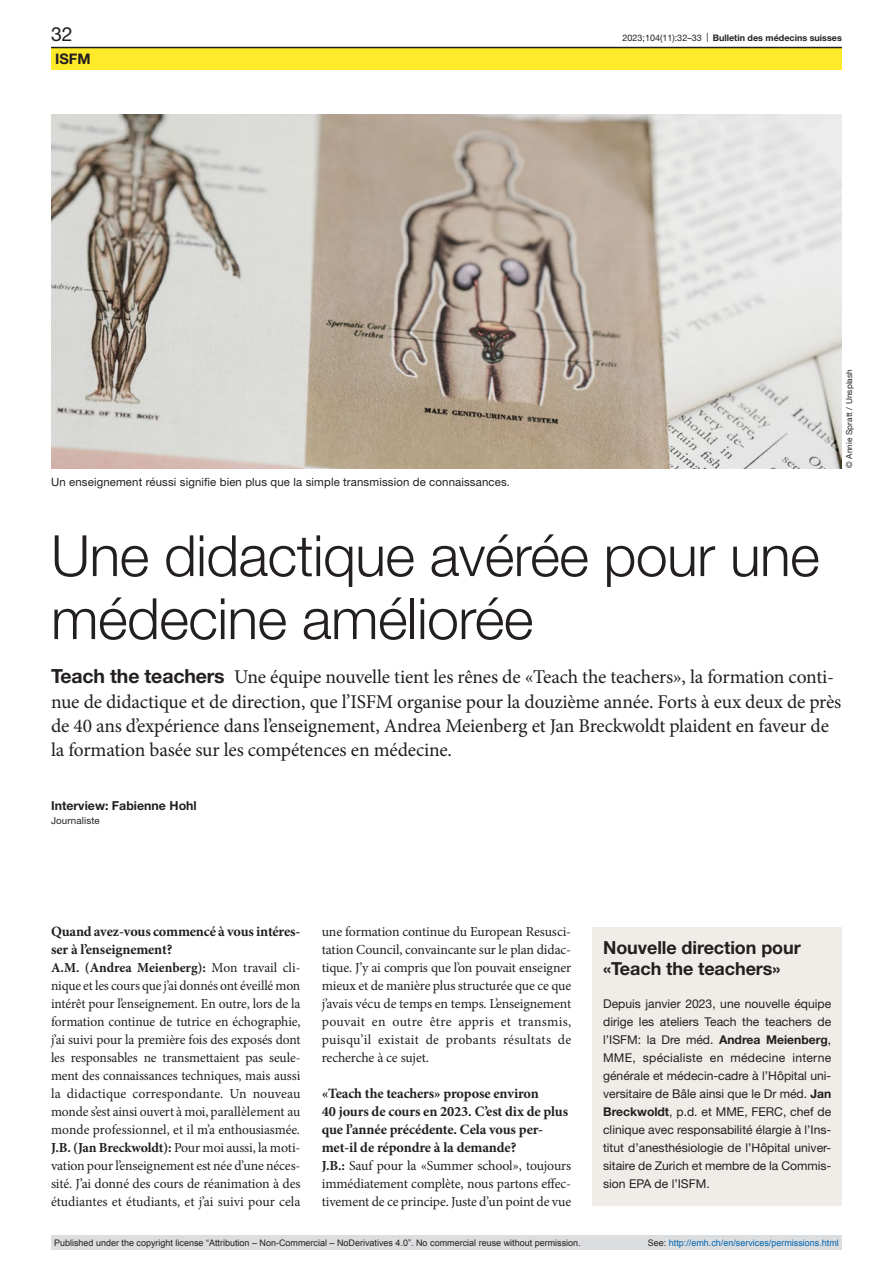
<style>
.page{position:relative;width:893px;height:1263px;background:#fff}
.page>*{position:absolute;margin:0;border:0;box-sizing:border-box;transform-origin:0 0}
.article-title-L38{font:300 57px/63px "Helvetica Neue LT Pro";letter-spacing:-.01em;color:#231f20}
.lead{font:19.5px/24px "Minion Pro";letter-spacing:-.01em;color:#231f20}
.t1{font:19.5px "Helvetica Neue LT Pro";color:#231f20}
.box-head1{font:700 18px/21px "Helvetica Neue LT Pro";letter-spacing:-.005em;color:#231f20}
.t2{font:700 14.55px "Helvetica Neue LT Pro";color:#231f20}
.interview-question{font:700 14.25px/18px "Minion Pro";letter-spacing:-.01em;color:#231f20}
.interview-answer{font:13.8px/18px "Minion Pro";letter-spacing:-.005em;color:#231f20;text-align:justify}
.authors{font:700 12.3px "Helvetica Neue LT Pro";color:#231f20}
.box-paragraph{font:12.15px/18px "Helvetica Neue LT Pro";color:#231f20;text-align:justify}
.figure-caption{font:11.4px "Helvetica Neue LT Pro";letter-spacing:.01em;color:#231f20}
.affiliations{font:9.75px "Helvetica Neue LT Pro";letter-spacing:.01em;color:#231f20}
.t3{font:9px "Arial";color:#231f20}
.t4{font:9px "Arial";color:#0066b3}
.t5{font:700 9px "Helvetica Neue LT Pro";color:#231f20}
.credits{font:8.25px "Helvetica Neue LT Pro";letter-spacing:.01em;color:#231f20}
.s1{font-weight:400}
.s2{font-family:"Helvetica Neue LT Pro";font-weight:700}
.s3{font-weight:700}
.s4{color:#231f20}
</style>
<div class="page">
<div style="left:592px;top:927px;width:250px;height:279px;background:#f0ece7"></div>
<img style="left:51px;top:115px;width:791px;height:353px">
<div style="left:51px;top:47px;width:791px;height:23px;background:#ffea2a"></div>
<hr style="left:51px;top:47px;width:791px;height:1px;background:#231f20">
<div style="left:51px;top:1235px;width:791px;height:15px;background:#dcdddf"></div>
<h2 class="t1" style="left:51px;top:22px;width:23px">32</h2>
<p class="t5" style="left:623px;top:32px;width:221px"><span class="s1">2023;104(11):32–33 |</span> Bulletin des médecins suisses</p>
<p class="t2" style="left:55px;top:49px;width:37px">ISFM</p>
<p class="figure-caption" style="left:51px;top:475px;width:460px">Un enseignement réussi signifie bien plus que la simple transmission de connaissances.</p>
<p class="credits" style="left:844px;top:468px;width:100px;rotate:-90deg">© Annie Spratt / Unsplash</p>
<p class="article-title-L38" style="left:51px;top:523px;width:770px">Une didactique avérée pour une médecine améliorée</p>
<p class="lead" style="left:51px;top:665px;width:792px"><span class="s2">Teach the teachers</span> Une équipe nouvelle tient les rênes de «Teach the teachers», la formation conti&shy;nue de didactique et de direction, que l’ISFM organise pour la douzième année. Forts à eux deux de près de 40 ans d’expérience dans l’enseignement, Andrea Meienberg et Jan Breckwoldt plaident en faveur de la formation basée sur les compétences en médecine.</p>
<p class="authors" style="left:51px;top:798px;width:147px">Interview: Fabienne Hohl</p>
<p class="affiliations" style="left:51px;top:814px;width:50px">Journaliste</p>
<p class="interview-question" style="left:51px;top:922px;width:251px">Quand avez-vous commencé à vous intéres&shy;ser à l’enseignement?</p>
<p class="interview-answer" style="left:51px;top:959px;width:251px"><span class="s3">A.M. (Andrea Meienberg):</span> Mon travail cli&shy;nique et les cours que j’ai donnés ont éveillé mon intérêt pour l’enseignement. En outre, lors de la formation continue de tutrice en échographie, j’ai suivi pour la première fois des exposés dont les responsables ne transmettaient pas seule&shy;ment des connaissances techniques, mais aussi la didactique correspondante. Un nouveau monde s’est ainsi ouvert à moi, parallèlement au monde professionnel, et il m’a enthousiasmée.</p>
<p class="interview-answer" style="left:51px;top:1139px;width:251px"><span class="s3">J.B. (Jan Breckwoldt):</span> Pour moi aussi, la moti&shy;vation pour l’enseignement est née d’une néces&shy;sité. J’ai donné des cours de réanimation à des étudiantes et étudiants, et j’ai suivi pour cela</p>
<p class="interview-answer" style="left:322px;top:923px;width:251px">une formation continue du European Resusci&shy;tation Council, convaincante sur le plan didac&shy;tique. J’y ai compris que l’on pouvait enseigner mieux et de manière plus structurée que ce que j’avais vécu de temps en temps. L’enseignement pouvait en outre être appris et transmis, puisqu’il existait de probants résultats de recherche à ce sujet.</p>
<p class="interview-question" style="left:322px;top:1084px;width:248px">«Teach the teachers» propose environ<br>40 jours de cours en 2023. C’est dix de plus que l’année précédente. Cela vous per&shy;met-il de répondre à la demande?</p>
<p class="interview-answer" style="left:322px;top:1157px;width:251px"><span class="s3">J.B.:</span> Sauf pour la «Summer school», toujours immédiatement complète, nous partons effec&shy;tivement de ce principe. Juste d’un point de vue</p>
<p class="box-head1" style="left:603px;top:937px;width:199px">Nouvelle direction pour «Teach the teachers»</p>
<p class="box-paragraph" style="left:603px;top:994px;width:230px">Depuis janvier 2023, une nouvelle équipe dirige les ateliers Teach the teachers de l’ISFM: la Dre méd. <span class="s3">Andrea Meienberg</span>, MME, spécialiste en médecine interne générale et médecin-cadre à l’Hôpital uni&shy;versitaire de Bâle ainsi que le Dr méd. <span class="s3">Jan Breckwoldt</span>, p.d. et MME, FERC, chef de clinique avec responsabilité élargie à l’Ins&shy;titut d’anesthésiologie de l’Hôpital univer&shy;sitaire de Zurich et membre de la Commis&shy;sion EPA de l’ISFM.</p>
<p class="t3" style="left:54px;top:1237px;width:528px">Published under the copyright license “Attribution – Non-Commercial – NoDerivatives 4.0”. No commercial reuse without permission.</p>
<p class="t4" style="left:648px;top:1237px;width:193px"><span class="s4">See:</span> http://emh.ch/en/services/permissions.html</p>
</div>
